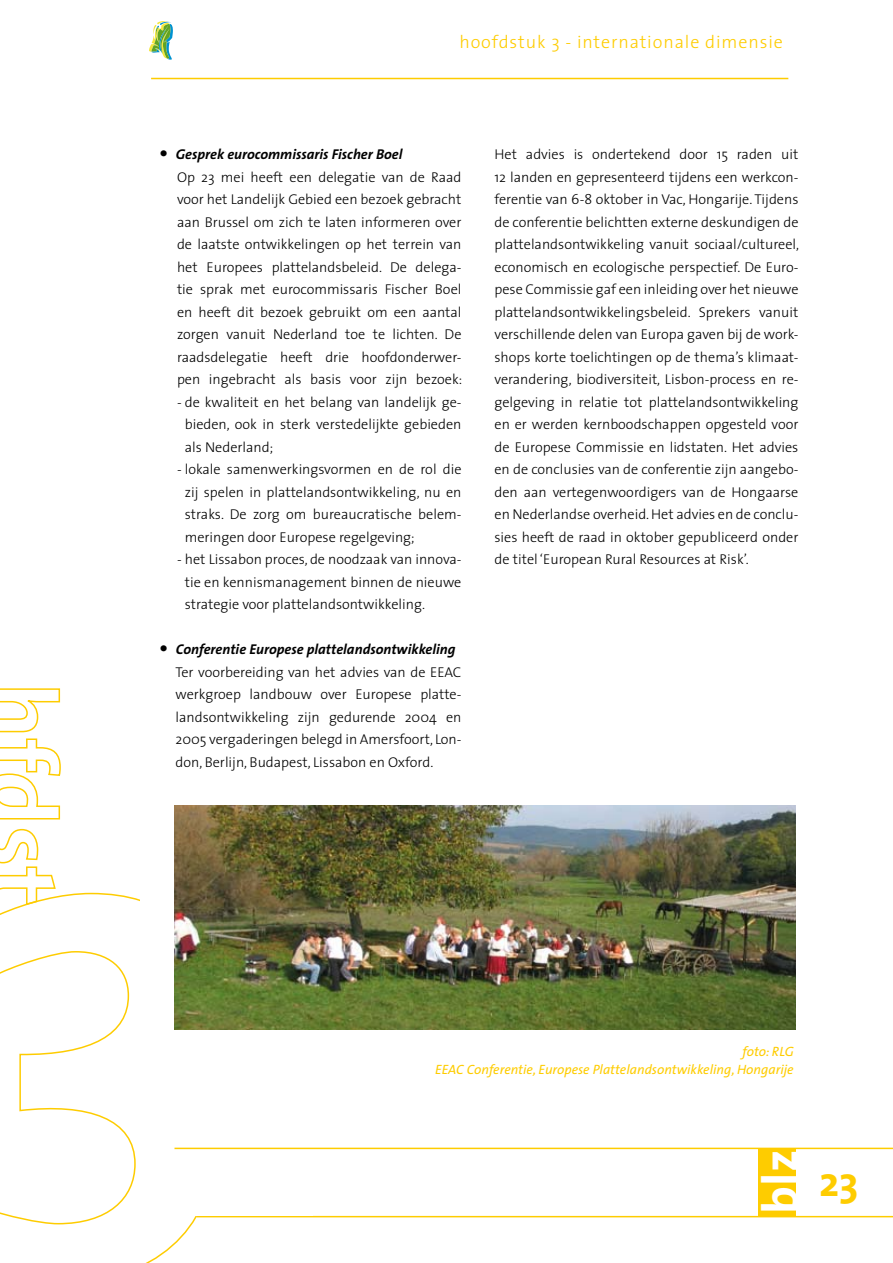
<style>
.page{position:relative;width:893px;height:1263px;background:#fff}
.page>*{position:absolute;margin:0;border:0;box-sizing:border-box;transform-origin:0 0}
.t1{font:700 49.8px "The Sans";color:#fff}
.t2{font:700 42px "The Sans";color:#fecc00}
.t3{font:300 18px "The Sans";letter-spacing:.05em;color:#fecc00}
.t4{font:300 14.25px/22.5px "The Sans";color:#000;text-align:justify}
.t5{font:italic 13.5px/18px "The Sans";color:#fecc00;text-align:right}
.s1{font-size:30px}
.s2{font-weight:700;font-style:italic}
</style>
<div class="page">
<hr style="left:151px;top:78px;width:637px;height:1px;background:#fecc00">
<div style="left:759px;top:1149px;width:37px;height:66px;background:#fecc00"></div>
<hr style="left:197px;top:1216px;width:696px;height:1px;background:#fecc00">
<svg style="left:0;top:688px;width:61px;height:204px"></svg>
<svg style="left:0;top:892px;width:213px;height:371px"></svg>
<div style="left:141px;top:756px;width:172px;height:459px;background:#fff"></div>
<hr style="left:174px;top:1148px;width:719px;height:1px;background:#fecc00">
<img style="left:174px;top:805px;width:621px;height:224px">
<svg style="left:149px;top:21px;width:24px;height:39px"></svg>
<p class="t3" style="left:459px;top:27px;width:325px">hoofdstuk 3 - internationale dimensie</p>
<p class="t4" style="left:177px;top:142px;width:287px;text-align:left;text-indent:-19px"><span class="s1">•</span> <span class="s2">Gesprek eurocommissaris Fischer Boel<br></span>Op 23 mei heeft een delegatie van de Raad voor het Landelijk Gebied een bezoek gebracht aan Brussel om zich te laten informeren over de laatste ontwikkelingen op het terrein van het Europees plattelandsbeleid. De delega&shy;tie sprak met eurocommissaris Fischer Boel en heeft dit bezoek gebruikt om een aantal zorgen vanuit Nederland toe te lichten. De raadsdelegatie heeft drie hoofdonderwer&shy;pen ingebracht als basis voor zijn bezoek:</p>
<p class="t4" style="left:185px;top:390px;width:278px;text-indent:-8px">- de kwaliteit en het belang van landelijk ge&shy;bieden, ook in sterk verstedelijkte gebieden als Nederland;</p>
<p class="t4" style="left:185px;top:457px;width:278px;text-indent:-8px">- lokale samenwerkingsvormen en de rol die zij spelen in plattelandsontwikkeling, nu en straks. De zorg om bureaucratische belem&shy;meringen door Europese regelgeving;</p>
<p class="t4" style="left:185px;top:547px;width:278px;text-indent:-8px">- het Lissabon proces, de noodzaak van innova&shy;tie en kennismanagement binnen de nieuwe strategie voor plattelandsontwikkeling.</p>
<p class="t4" style="left:175px;top:637px;width:287px;text-align:left;text-indent:-18px"><span class="s1">•</span> <span class="s2">Conferentie Europese plattelandsontwikkeling </span>Ter voorbereiding van het advies van de EEAC werkgroep landbouw over Europese platte&shy;landsontwikkeling zijn gedurende 2004 en 2005 vergaderingen belegd in Amersfoort, Lon&shy;don, Berlijn, Budapest, Lissabon en Oxford.</p>
<p class="t4" style="left:494px;top:142px;width:306px">Het advies is ondertekend door 15 raden uit 12 landen en gepresenteerd tijdens een werkcon&shy;ferentie van 6-8 oktober in Vac, Hongarije. Tijdens de conferentie belichtten externe deskundigen de plattelandsontwikkeling vanuit sociaal/cultureel, economisch en ecologische perspectief. De Euro&shy;pese Commissie gaf een inleiding over het nieuwe plattelandsontwikkelingsbeleid. Sprekers vanuit verschillende delen van Europa gaven bij de work&shy;shops korte toelichtingen op de thema’s klimaat&shy;verandering, biodiversiteit, Lisbon-process en re&shy;gelgeving in relatie tot plattelandsontwikkeling en er werden kernboodschappen opgesteld voor de Europese Commissie en lidstaten. Het advies en de conclusies van de conferentie zijn aangebo&shy;den aan vertegenwoordigers van de Hongaarse en Nederlandse overheid.Het advies en de conclu&shy;sies heeft de raad in oktober gepubliceerd onder de titel ‘European Rural Resources at Risk’.</p>
<p class="t5" style="left:435px;top:1042px;width:360px">foto: RLG<br>EEAC Conferentie, Europese Plattelandsontwikkeling, Hongarije</p>
<h1 class="t1" style="left:739px;top:1213px;width:65px;rotate:-90deg">blz</h1>
<h2 class="t2" style="left:819px;top:1146px;width:41px">23</h2>
</div>
